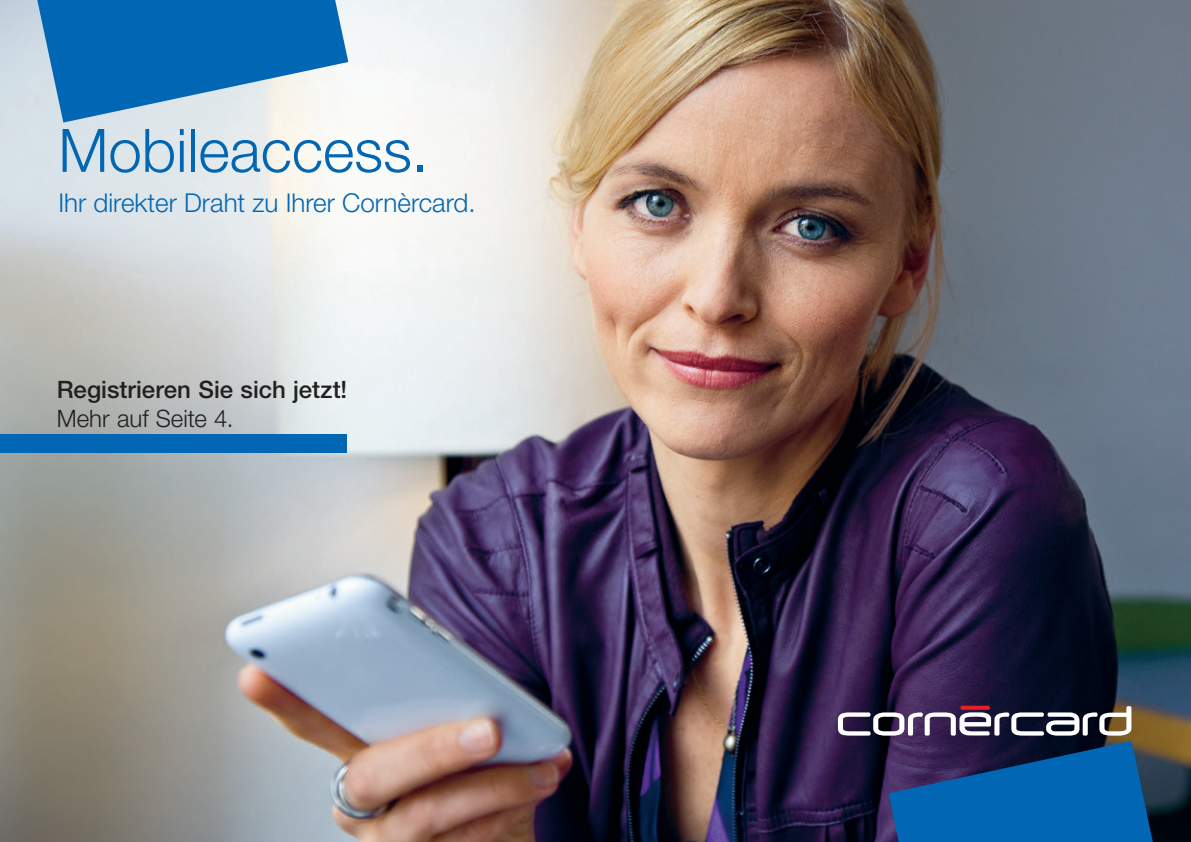
<style>
.page{position:relative;width:1191px;height:842px;background:#fff}
.page>*{position:absolute;margin:0;border:0;box-sizing:border-box;transform-origin:0 0}
.t1{font:300 60px "Helvetica Neue LT Std";color:#0166b3}
.t2{font:300 26px "Helvetica Neue LT Std";color:#0166b3}
.t3{font:500 24px "Helvetica Neue LT Std";color:#231f20}
.t4{font:300 24px "Helvetica Neue LT Std";color:#231f20}
</style>
<div class="page">
<img style="left:0;top:0;width:1191px;height:842px">
<svg style="left:37px;top:0;width:311px;height:123px;background:#428bc3"></svg>
<svg style="left:838px;top:706px;width:314px;height:136px;background:#264d7d"></svg>
<div style="left:0;top:434px;width:347px;height:18px;background:#0166b3"></div>
<h1 class="t1" style="left:58px;top:114px;width:372px">Mobileaccess.</h1>
<p class="t2" style="left:58px;top:187px;width:419px">Ihr direkter Draht zu Ihrer Cornèrcard.</p>
<p class="t3" style="left:57px;top:376px;width:292px">Registrieren Sie sich jetzt!</p>
<p class="t4" style="left:57px;top:404px;width:178px">Mehr auf Seite 4.</p>
</div>
